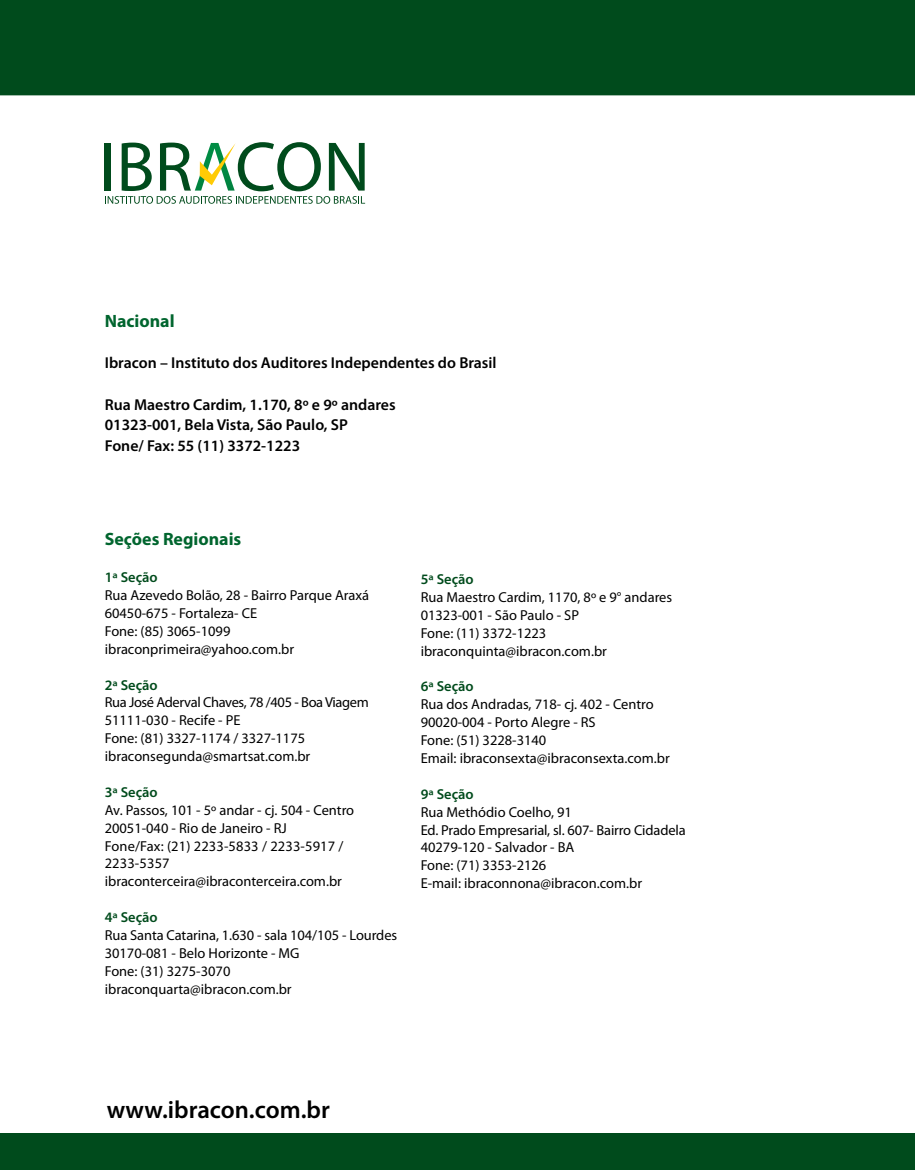
<style>
.page{position:relative;width:915px;height:1170px;background:#fff}
.page>*{position:absolute;margin:0;border:0;box-sizing:border-box;transform-origin:0 0}
.t1{font:600 24.75px "Myriad Pro";color:#000}
.t2{font:700 17.85px "Myriad Pro";color:#00652e}
.t3{font:600 15.75px/20.5px "Myriad Pro";color:#000}
.t4{font:14.4px/17.9px "Myriad Pro";color:#000}
.t5{font:600 14.4px "Myriad Pro";color:#004b1c}
</style>
<div class="page">
<svg style="left:105px;top:142px;width:260px;height:62px"></svg>
<div style="left:0;top:0;width:914px;height:95px;background:#004b1c"></div>
<div style="left:0;top:1133px;width:914px;height:36px;background:#004b1c"></div>
<p class="t2" style="left:105px;top:309px;width:71px">Nacional</p>
<p class="t3" style="left:105px;top:352px;width:393px">Ibracon – Instituto dos Auditores Independentes do Brasil</p>
<p class="t3" style="left:105px;top:393px;width:292px">Rua Maestro Cardim, 1.170, 8º e 9º andares<br>01323-001, Bela Vista, São Paulo, SP<br>Fone/ Fax: 55 (11) 3372-1223</p>
<p class="t2" style="left:105px;top:527px;width:138px">Seções Regionais</p>
<p class="t5" style="left:105px;top:568px;width:54px">1ª Seção</p>
<p class="t4" style="left:105px;top:586px;width:266px">Rua Azevedo Bolão, 28 - Bairro Parque Araxá<br>60450-675 - Fortaleza- CE<br>Fone: (85) 3065-1099 ibraconprimeira@yahoo.com.br</p>
<p class="t5" style="left:105px;top:675px;width:54px">2ª Seção</p>
<p class="t4" style="left:105px;top:694px;width:265px">Rua José Aderval Chaves, 78 /405 - Boa Viagem 51111-030 - Recife - PE<br>Fone: (81) 3327-1174 / 3327-1175 ibraconsegunda@smartsat.com.br</p>
<p class="t5" style="left:105px;top:782px;width:54px">3ª Seção</p>
<p class="t4" style="left:105px;top:801px;width:251px">Av. Passos, 101 - 5º andar - cj. 504 - Centro 20051-040 - Rio de Janeiro - RJ<br>Fone/Fax: (21) 2233-5833 / 2233-5917 / 2233-5357 ibraconterceira@ibraconterceira.com.br</p>
<p class="t5" style="left:105px;top:908px;width:54px">4ª Seção</p>
<p class="t4" style="left:105px;top:926px;width:294px">Rua Santa Catarina, 1.630 - sala 104/105 - Lourdes 30170-081 - Belo Horizonte - MG<br>Fone: (31) 3275-3070 ibraconquarta@ibracon.com.br</p>
<p class="t5" style="left:420px;top:570px;width:54px">5ª Seção</p>
<p class="t4" style="left:420px;top:588px;width:253px">Rua Maestro Cardim, 1170, 8º e 9° andares<br>01323-001 - São Paulo - SP<br>Fone: (11) 3372-1223 ibraconquinta@ibracon.com.br</p>
<p class="t5" style="left:420px;top:677px;width:54px">6ª Seção</p>
<p class="t4" style="left:420px;top:695px;width:250px">Rua dos Andradas, 718- cj. 402 - Centro 90020-004 - Porto Alegre - RS<br>Fone: (51) 3228-3140<br>Email: ibraconsexta@ibraconsexta.com.br</p>
<p class="t5" style="left:420px;top:784px;width:54px">9ª Seção</p>
<p class="t4" style="left:420px;top:803px;width:266px">Rua Methódio Coelho, 91<br>Ed. Prado Empresarial, sl. 607- Bairro Cidadela<br>40279-120 - Salvador - BA<br>Fone: (71) 3353-2126<br>E-mail: ibraconnona@ibracon.com.br</p>
<h1 class="t1" style="left:107px;top:1093px;width:224px">www.ibracon.com.br</h1>
</div>
